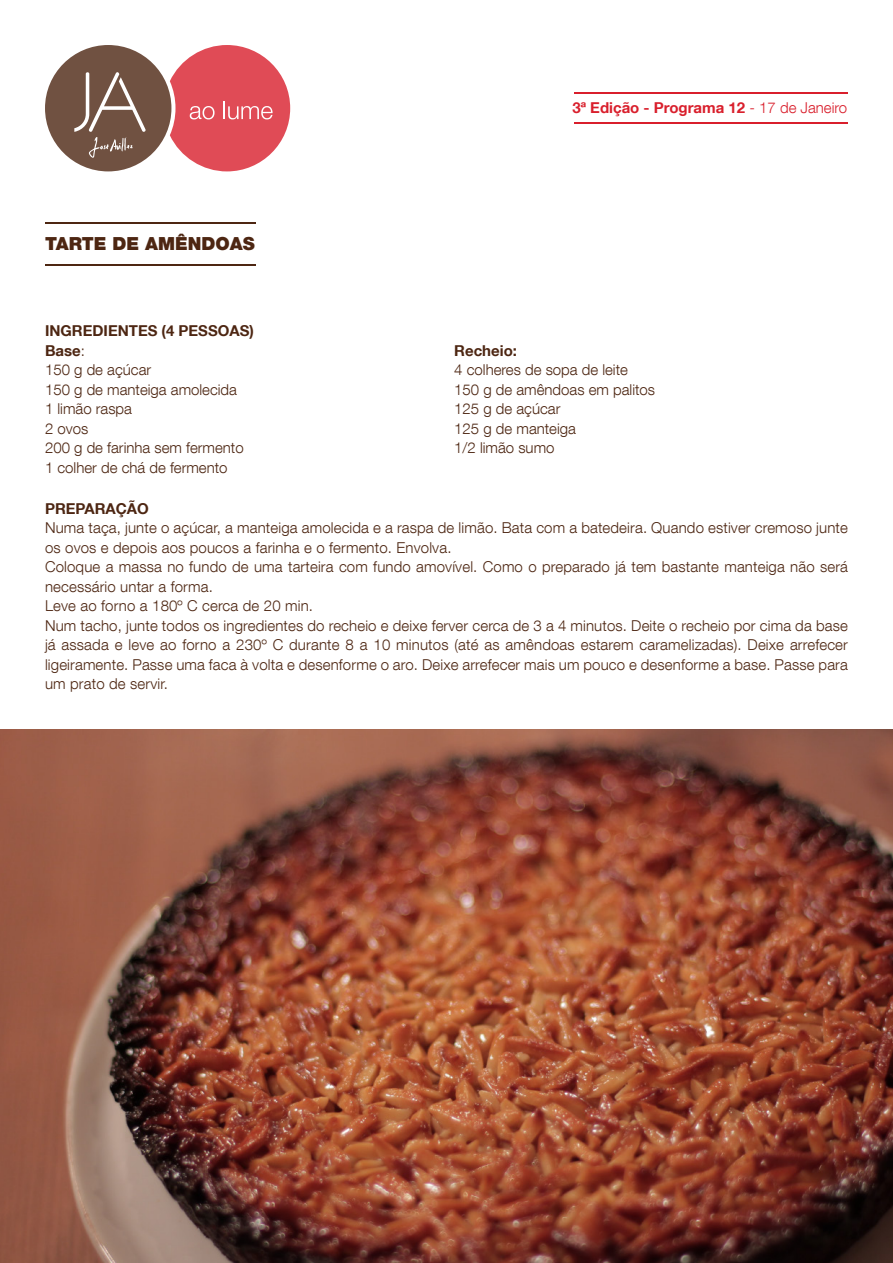
<style>
.page{position:relative;width:893px;height:1263px;background:#fff}
.page>*{position:absolute;margin:0;border:0;box-sizing:border-box;transform-origin:0 0}
.t1{font:900 18px "Helvetica Neue LT Com";color:#4d2612}
.t2{font:300 15px/19.5px "Helvetica Neue LT Com";letter-spacing:.01em;color:#4d2612}
.t3{font:700 15px "Helvetica Neue LT Com";color:#d91f2c}
.t4{font:700 15px "Helvetica Neue LT Com";color:#4d2612}
.s1{font-weight:700}
.s2{font-weight:300}
</style>
<div class="page">
<div style="left:45px;top:45px;width:126px;height:126px;background:#705141;border-radius:50%"></div>
<svg style="left:170px;top:45px;width:120px;height:126px"></svg>
<svg style="left:74px;top:72px;width:72px;height:86px"></svg>
<img style="left:0;top:730px;width:893px;height:533px">
<hr style="left:45px;top:222px;width:211px;height:2px;background:#4d2612">
<hr style="left:45px;top:264px;width:211px;height:2px;background:#4d2612">
<hr style="left:574px;top:92px;width:274px;height:2px;background:#d91f2c">
<hr style="left:574px;top:122px;width:274px;height:2px;background:#d91f2c">
<p class="t1" style="left:45px;top:233px;width:211px">TARTE DE AMÊNDOAS</p>
<p class="t2" style="left:45px;top:321px;width:210px"><span class="s1">INGREDIENTES (4 PESSOAS)<br>Base</span>:<br>150 g de açúcar<br>150 g de manteiga amolecida<br>1 limão raspa<br>2 ovos<br>200 g de farinha sem fermento<br>1 colher de chá de fermento</p>
<p class="t3" style="left:573px;top:98px;width:276px">3ª Edição - Programa 12 <span class="s2">- 17 de Janeiro</span></p>
<p class="t4" style="left:454px;top:341px;width:64px">Recheio:</p>
<p class="t2" style="left:454px;top:360px;width:202px">4 colheres de sopa de leite<br>150 g de amêndoas em palitos<br>125 g de açúcar<br>125 g de manteiga<br>1/2 limão sumo</p>
<p class="t4" style="left:45px;top:499px;width:105px">PREPARAÇÃO</p>
<p class="t2" style="left:45px;top:518px;width:805px">Numa taça, junte o açúcar, a manteiga amolecida e a raspa de limão. Bata com a batedeira. Quando estiver cremoso junte os ovos e depois aos poucos a farinha e o fermento. Envolva.<br>Coloque a massa no fundo de uma tarteira com fundo amovível. Como o preparado já tem bastante manteiga não será necessário untar a forma.<br>Leve ao forno a 180º C cerca de 20 min.<br>Num tacho, junte todos os ingredientes do recheio e deixe ferver cerca de 3 a 4 minutos. Deite o recheio por cima da base já assada e leve ao forno a 230º C durante 8 a 10 minutos (até as amêndoas estarem caramelizadas). Deixe arrefecer ligeiramente. Passe uma faca à volta e desenforme o aro. Deixe arrefecer mais um pouco e desenforme a base. Passe para um prato de servir.</p>
</div>
